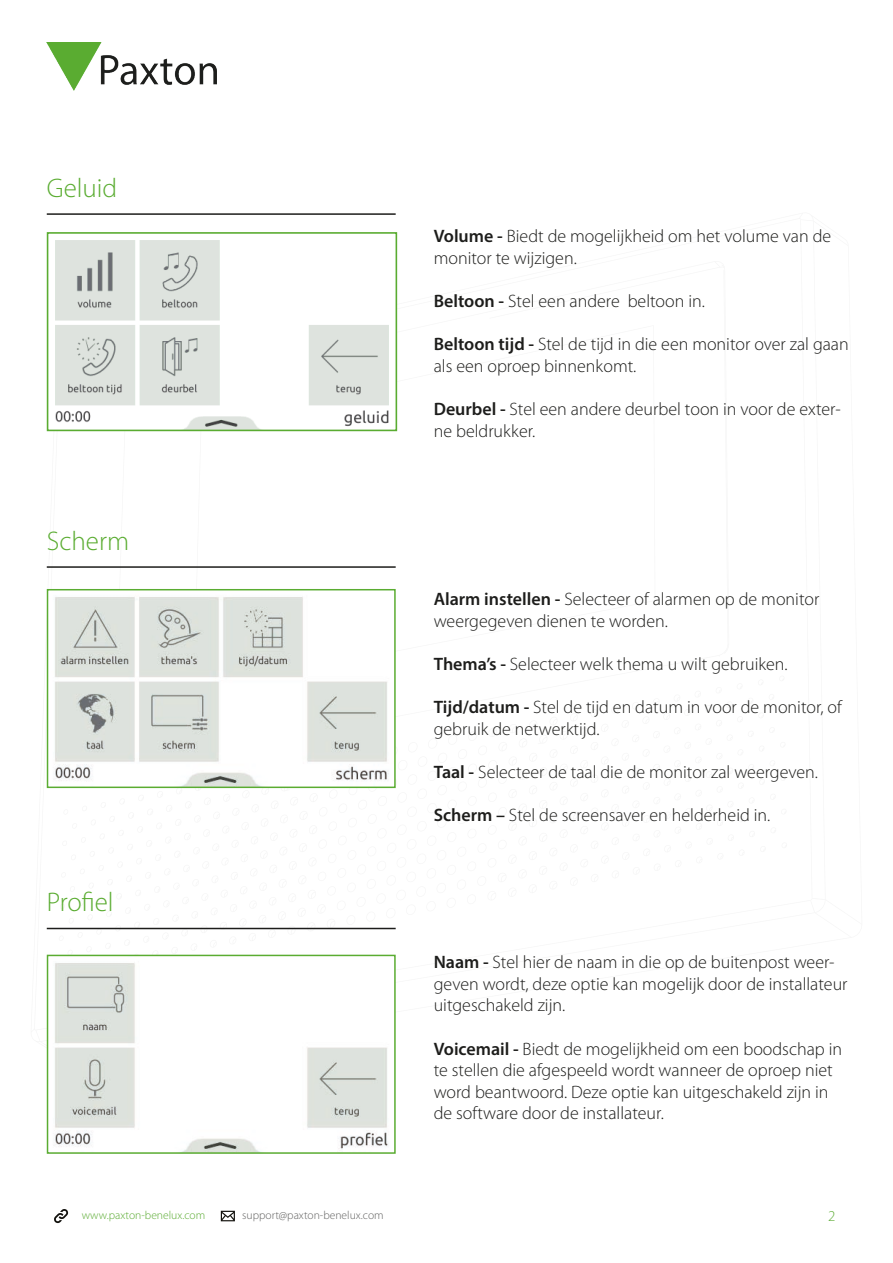
<style>
.page{position:relative;width:893px;height:1263px;background:#fff}
.page>*{position:absolute;margin:0;border:0;box-sizing:border-box;transform-origin:0 0}
.t1{font:300 27px "Myriad Pro";color:#5aac31}
.t2{font:300 18px/21.6px "Myriad Pro";color:#1d1d1b}
.t3{font:300 15px "Myriad Pro";color:#5cac34}
.t4{font:300 11.55px "Myriad Pro";color:#646463}
.t5{font:300 11.55px "Myriad Pro";color:#5cac34}
.s1{font-weight:600}
</style>
<div class="page">
<svg style="left:58px;top:788px;width:338px;height:167px"></svg>
<svg style="left:193px;top:232px;width:205px;height:669px"></svg>
<img style="left:47px;top:42px;width:169px;height:48px">
<svg style="left:54px;top:1209px;width:14px;height:14px"></svg>
<svg style="left:221px;top:1211px;width:14px;height:10px"></svg>
<img style="left:55px;top:592px;width:338px;height:193px">
<div style="left:47px;top:589px;width:349px;height:199px;border:2px solid #5aac31"></div>
<img style="left:55px;top:963px;width:333px;height:188px">
<div style="left:47px;top:955px;width:349px;height:199px;border:2px solid #5aac31"></div>
<hr style="left:47px;top:213px;width:349px;height:2px;background:#1d1d1b">
<hr style="left:47px;top:566px;width:349px;height:2px;background:#1d1d1b">
<hr style="left:47px;top:928px;width:349px;height:1px;background:#1d1d1b">
<img style="left:55px;top:235px;width:339px;height:193px">
<div style="left:47px;top:232px;width:350px;height:199px;border:2px solid #5aac31"></div>
<p class="t1" style="left:47px;top:171px;width:72px">Geluid</p>
<p class="t1" style="left:47px;top:524px;width:84px">Scherm</p>
<p class="t1" style="left:47px;top:886px;width:68px">Profiel</p>
<p class="t2" style="left:434px;top:225px;width:399px"><span class="s1">Volume -</span> Biedt de mogelijkheid om het volume van de monitor te wijzigen.</p>
<p class="t2" style="left:434px;top:290px;width:273px"><span class="s1">Beltoon -</span> Stel een andere beltoon in.</p>
<p class="t2" style="left:434px;top:333px;width:417px"><span class="s1">Beltoon tijd -</span> Stel de tijd in die een monitor over zal gaan als een oproep binnenkomt.</p>
<p class="t2" style="left:434px;top:398px;width:409px"><span class="s1">Deurbel -</span> Stel een andere deurbel toon in voor de exter&shy;ne beldrukker.</p>
<p class="t2" style="left:434px;top:588px;width:387px"><span class="s1">Alarm instellen -</span> Selecteer of alarmen op de monitor weergegeven dienen te worden.</p>
<p class="t2" style="left:434px;top:653px;width:355px"><span class="s1">Thema’s -</span> Selecteer welk thema u wilt gebruiken.</p>
<p class="t2" style="left:434px;top:696px;width:410px"><span class="s1">Tijd/datum -</span> Stel de tijd en datum in voor de monitor, of gebruik de netwerktijd.</p>
<p class="t2" style="left:434px;top:761px;width:386px"><span class="s1">Taal -</span> Selecteer de taal die de monitor zal weergeven.</p>
<p class="t2" style="left:434px;top:804px;width:338px"><span class="s1">Scherm –</span> Stel de screensaver en helderheid in.</p>
<p class="t2" style="left:434px;top:951px;width:415px"><span class="s1">Naam -</span> Stel hier de naam in die op de buitenpost weer&shy;geven wordt, deze optie kan mogelijk door de installateur uitgeschakeld zijn.</p>
<p class="t2" style="left:434px;top:1038px;width:410px"><span class="s1">Voicemail -</span> Biedt de mogelijkheid om een boodschap in te stellen die afgespeeld wordt wanneer de oproep niet word beantwoord. Deze optie kan uitgeschakeld zijn in de software door de installateur.</p>
<p class="t5" style="left:82px;top:1208px;width:125px">www.paxton-benelux.com</p>
<p class="t4" style="left:242px;top:1208px;width:143px">support@paxton-benelux.com</p>
<p class="t3" style="left:828px;top:1207px;width:9px">2</p>
</div>
